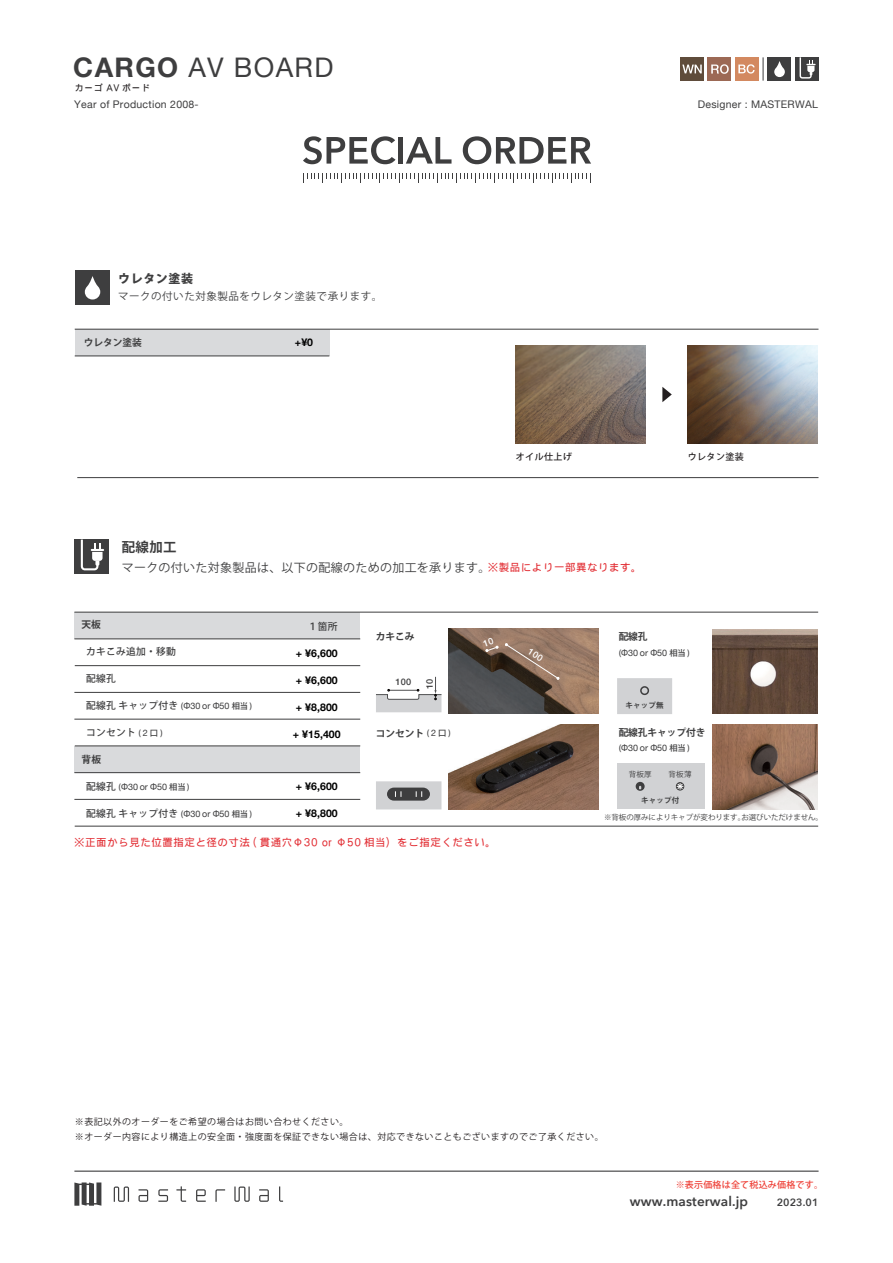
<style>
.page{position:relative;width:893px;height:1263px;background:#fff}
.page>*{position:absolute;margin:0;border:0;box-sizing:border-box;transform-origin:0 0}
.t1{font:27px "Helvetica Neue";letter-spacing:.05em;color:#3e3e3f}
.t2{font:600 13.5px "Avenir Next";letter-spacing:.01em;color:#3e3e3f}
.t3{font:700 13.5px "Koz Go Pro";color:#3e3e3f}
.t4{font:12px "Koz Go Pro";letter-spacing:.025em;color:#3e3e3f}
.t5{font:800 12px "Koz Go Pr 6 N";letter-spacing:.05em;color:#3e3e3f}
.t6{font:700 10.5px "Helvetica Neue";letter-spacing:.01em;color:#000}
.t7{font:10.5px "DF Gothic P W5 90 pv RKSJ H";letter-spacing:.05em;color:#e22d33}
.t8{font:10.5px "Helvetica Neue";letter-spacing:.025em;color:#3e3e3f}
.t9{font:10.5px "Koz Go Pr 6 N";letter-spacing:.05em;color:#3e3e3f}
.t10{font:600 10.5px "Avenir Next";letter-spacing:.01em;color:#3e3e3f}
.t11{font:500 9.75px "Koz Go Pro";letter-spacing:.025em;color:#3e3e3f}
.t12{font:700 9.75px "Koz Go Pro";letter-spacing:-.01em;color:#3e3e3f}
.t13{font:9px/15px "Koz Go Pr 6 N";letter-spacing:.05em;color:#231f20}
.t14{font:9px "Helvetica Neue";letter-spacing:-.01em;color:#3e3e3f}
.t15{font:500 9px "Koz Go Pr 6 N";letter-spacing:.025em;color:#ee3e35}
.t16{font:500 9px "Koz Go Pr 6 N";letter-spacing:.05em;color:#231f20}
.t17{font:9px "DF Gothic P W5 90 pv RKSJ H";letter-spacing:.05em;color:#231f20}
.t18{font:500 9px "Helvetica Neue";color:#3e3e3f}
.t19{font:7.5px "Koz Go Pro";letter-spacing:-.01em;color:#3e3e3f}
.t20{font:700 7.5px "Koz Go Pro";letter-spacing:.025em;color:#3e3e3f}
.s1{font-weight:700}
.s2{font-family:"DF Gothic P W5 90 pv RKSJ H";font-size:10.5px;color:#e22d33}
.s3{font-size:8.25px}
.s4{font-family:"Helvetica Neue";font-weight:400;font-size:9px}
.s5{font-family:"Koz Go Pro";font-weight:500;font-size:9.75px}
.s6{font-family:"Koz Go Pro";font-weight:500;font-size:8.25px}
.s7{font-weight:500;font-size:8.25px}
</style>
<div class="page">
<svg style="left:303px;top:136px;width:92px;height:28px"></svg>
<div style="left:398px;top:137px;width:5px;height:27px;background:#3e3e3f"></div>
<svg style="left:406px;top:137px;width:45px;height:27px"></svg>
<svg style="left:463px;top:136px;width:128px;height:28px"></svg>
<svg style="left:303px;top:173px;width:288px;height:10px"></svg>
<svg style="left:114px;top:1186px;width:15px;height:16px"></svg>
<svg style="left:139px;top:1189px;width:9px;height:13px"></svg>
<svg style="left:158px;top:1189px;width:10px;height:13px"></svg>
<svg style="left:176px;top:1186px;width:10px;height:16px"></svg>
<svg style="left:196px;top:1189px;width:10px;height:13px"></svg>
<svg style="left:215px;top:1189px;width:10px;height:13px"></svg>
<svg style="left:234px;top:1186px;width:16px;height:16px"></svg>
<svg style="left:259px;top:1189px;width:10px;height:13px"></svg>
<svg style="left:279px;top:1186px;width:4px;height:16px"></svg>
<svg style="left:74px;top:1182px;width:27px;height:24px"></svg>
<hr style="left:74px;top:1170px;width:745px;height:2px;background:#3e3e3f">
<img style="left:516px;top:345px;width:130px;height:99px">
<img style="left:687px;top:345px;width:130px;height:99px">
<svg style="left:662px;top:387px;width:10px;height:15px"></svg>
<div style="left:75px;top:271px;width:34px;height:34px;background:#3e3e3f"></div>
<svg style="left:85px;top:276px;width:15px;height:23px"></svg>
<div style="left:75px;top:329px;width:254px;height:27px;background:#d9dadc"></div>
<hr style="left:75px;top:356px;width:254px;height:1px;background:#3e3e3f">
<hr style="left:77px;top:477px;width:741px;height:1px;background:#3e3e3f">
<hr style="left:75px;top:329px;width:743px;height:1px;background:#3e3e3f">
<div style="left:74px;top:540px;width:34px;height:34px;background:#3e3e3f"></div>
<svg style="left:81px;top:540px;width:23px;height:30px"></svg>
<img style="left:713px;top:724px;width:105px;height:85px">
<img style="left:448px;top:629px;width:150px;height:85px">
<div style="left:617px;top:763px;width:88px;height:46px;background:#d1d2d4"></div>
<div style="left:636px;top:782px;width:9px;height:9px;border:2px solid #3e3e3f;border-radius:50%"></div>
<div style="left:676px;top:782px;width:8px;height:8px;border:1px solid #3e3e3f;border-radius:50%"></div>
<svg style="left:677px;top:783px;width:6px;height:6px"></svg>
<img style="left:713px;top:629px;width:104px;height:85px">
<div style="left:617px;top:678px;width:55px;height:36px;background:#d1d2d4"></div>
<div style="left:640px;top:686px;width:9px;height:9px;border:2px solid #3e3e3f;border-radius:50%"></div>
<div style="left:74px;top:612px;width:286px;height:27px;background:#d9dadc"></div>
<div style="left:74px;top:746px;width:286px;height:27px;background:#d9dadc"></div>
<hr style="left:74px;top:639px;width:286px;height:1px;background:#3e3e3f">
<hr style="left:75px;top:665px;width:285px;height:1px;background:#3e3e3f">
<hr style="left:74px;top:692px;width:286px;height:1px;background:#3e3e3f">
<hr style="left:74px;top:719px;width:286px;height:1px;background:#3e3e3f">
<hr style="left:75px;top:746px;width:285px;height:1px;background:#3e3e3f">
<hr style="left:74px;top:772px;width:286px;height:1px;background:#3e3e3f">
<hr style="left:74px;top:799px;width:286px;height:1px;background:#3e3e3f">
<hr style="left:75px;top:826px;width:743px;height:1px;background:#3e3e3f">
<hr style="left:74px;top:612px;width:744px;height:1px;background:#3e3e3f">
<img style="left:449px;top:724px;width:149px;height:85px">
<svg style="left:376px;top:781px;width:65px;height:28px;background:#a9aaac"></svg>
<svg style="left:376px;top:677px;width:66px;height:35px"></svg>
<div style="left:735px;top:57px;width:23px;height:24px;background:#d38960"></div>
<svg style="left:738px;top:64px;width:17px;height:10px"></svg>
<div style="left:681px;top:57px;width:23px;height:24px;background:#5f4c3b"></div>
<svg style="left:682px;top:65px;width:20px;height:8px"></svg>
<div style="left:768px;top:57px;width:23px;height:24px;background:#3e3e3f"></div>
<svg style="left:774px;top:61px;width:11px;height:16px"></svg>
<svg style="left:763px;top:57px;width:1px;height:24px"></svg>
<div style="left:795px;top:57px;width:24px;height:24px;background:#3e3e3f"></div>
<svg style="left:800px;top:57px;width:16px;height:22px"></svg>
<div style="left:708px;top:57px;width:23px;height:24px;background:#9c6955"></div>
<svg style="left:711px;top:64px;width:18px;height:10px"></svg>
<svg style="left:505px;top:643px;width:54px;height:37px;background:#826a5a"></svg>
<svg style="left:483px;top:638px;width:16px;height:14px"></svg>
<h1 class="t1" style="left:73px;top:48px;width:262px"><span class="s1">CARGO</span> AV BOARD</h1>
<p class="t17" style="left:75px;top:84px;width:77px">カーゴ AV ボード</p>
<p class="t8" style="left:74px;top:97px;width:126px">Year of Production 2008-</p>
<h3 class="t5" style="left:118px;top:272px;width:76px">ウレタン塗装</h3>
<p class="t9" style="left:118px;top:290px;width:266px">マークの付いた対象製品をウレタン塗装で承ります。</p>
<p class="t6" style="left:295px;top:334px;width:20px">+¥0</p>
<p class="t12" style="left:84px;top:337px;width:60px">ウレタン塗装</p>
<p class="t8" style="left:698px;top:97px;width:122px">Designer : MASTERWAL</p>
<p class="t16" style="left:516px;top:452px;width:58px">オイル仕上げ</p>
<p class="t16" style="left:688px;top:452px;width:58px">ウレタン塗装</p>
<h2 class="t3" style="left:122px;top:538px;width:57px">配線加工</h2>
<h3 class="t4" style="left:122px;top:560px;width:521px">マークの付いた対象製品は、以下の配線のための加工を承ります。<span class="s2">※製品により一部異なります。</span></h3>
<p class="t12" style="left:82px;top:618px;width:21px">天板</p>
<p class="t11" style="left:86px;top:645px;width:91px">カキこみ追加・移動</p>
<p class="t11" style="left:86px;top:672px;width:31px">配線孔</p>
<p class="t11" style="left:86px;top:699px;width:167px">配線孔 キャップ付き <span class="s3">(</span><span class="s4">Φ30 or Φ50</span> <span class="s3">相当)</span></p>
<p class="t11" style="left:86px;top:726px;width:78px">コンセント <span class="s3">(</span> <span class="s4">2</span> <span class="s3">口)</span></p>
<p class="t12" style="left:82px;top:753px;width:21px">背板</p>
<p class="t14" style="left:86px;top:780px;width:105px"><span class="s5">配線孔</span> <span class="s6">(</span>Φ30 or Φ50 <span class="s6">相当 )</span></p>
<p class="t11" style="left:86px;top:807px;width:167px">配線孔 キャップ付き <span class="s3">(</span><span class="s4">Φ30 or Φ50</span> <span class="s3">相当)</span></p>
<p class="t11" style="left:308px;top:620px;width:31px">１箇所</p>
<p class="t6" style="left:296px;top:644px;width:44px">+ ¥6,600</p>
<p class="t6" style="left:296px;top:671px;width:44px">+ ¥6,600</p>
<p class="t6" style="left:296px;top:698px;width:44px">+ ¥8,800</p>
<p class="t6" style="left:293px;top:725px;width:50px">+ ¥15,400</p>
<p class="t6" style="left:296px;top:778px;width:44px">+ ¥6,600</p>
<p class="t6" style="left:296px;top:805px;width:44px">+ ¥8,800</p>
<p class="t12" style="left:376px;top:631px;width:40px">カキこみ</p>
<p class="t18" style="left:395px;top:674px;width:17px">100</p>
<p class="t18" style="left:422px;top:689px;width:11px;rotate:-90deg">10</p>
<p class="t12" style="left:376px;top:727px;width:76px">コンセント <span class="s7">(</span> <span class="s4">2</span> <span class="s7">口)</span></p>
<p class="t7" style="left:74px;top:837px;width:423px">※正面から見た位置指定と径の寸法 ( 貫通穴Φ30 or Φ50 相当）をご指定ください。</p>
<p class="t12" style="left:619px;top:631px;width:31px">配線孔</p>
<p class="t14" style="left:619px;top:646px;width:73px"><span class="s6">(</span>Φ30 or Φ50 <span class="s6">相当 )</span></p>
<p class="t20" style="left:625px;top:701px;width:40px">キャップ無</p>
<p class="t12" style="left:619px;top:726px;width:88px">配線孔キャップ付き</p>
<p class="t14" style="left:619px;top:742px;width:73px"><span class="s6">(</span>Φ30 or Φ50 <span class="s6">相当 )</span></p>
<p class="t19" style="left:629px;top:769px;width:24px">背板厚</p>
<p class="t19" style="left:604px;top:813px;width:221px">※背板の厚みによりキャプが変わります｡お選びいただけません。</p>
<p class="t19" style="left:669px;top:769px;width:24px">背板薄</p>
<p class="t20" style="left:641px;top:796px;width:40px">キャップ付</p>
<p class="t13" style="left:75px;top:1115px;width:530px">※表記以外のオーダーをご希望の場合はお問い合わせください。<br>※オーダー内容により構造上の安全面・強度面を保証できない場合は、対応できないこともございますのでご了承ください。</p>
<p class="t15" style="left:676px;top:1180px;width:149px">※表示価格は全て税込み価格です。</p>
<p class="t10" style="left:777px;top:1193px;width:43px">2023.01</p>
<h2 class="t2" style="left:630px;top:1189px;width:120px">www.masterwal.jp</h2>
</div>
